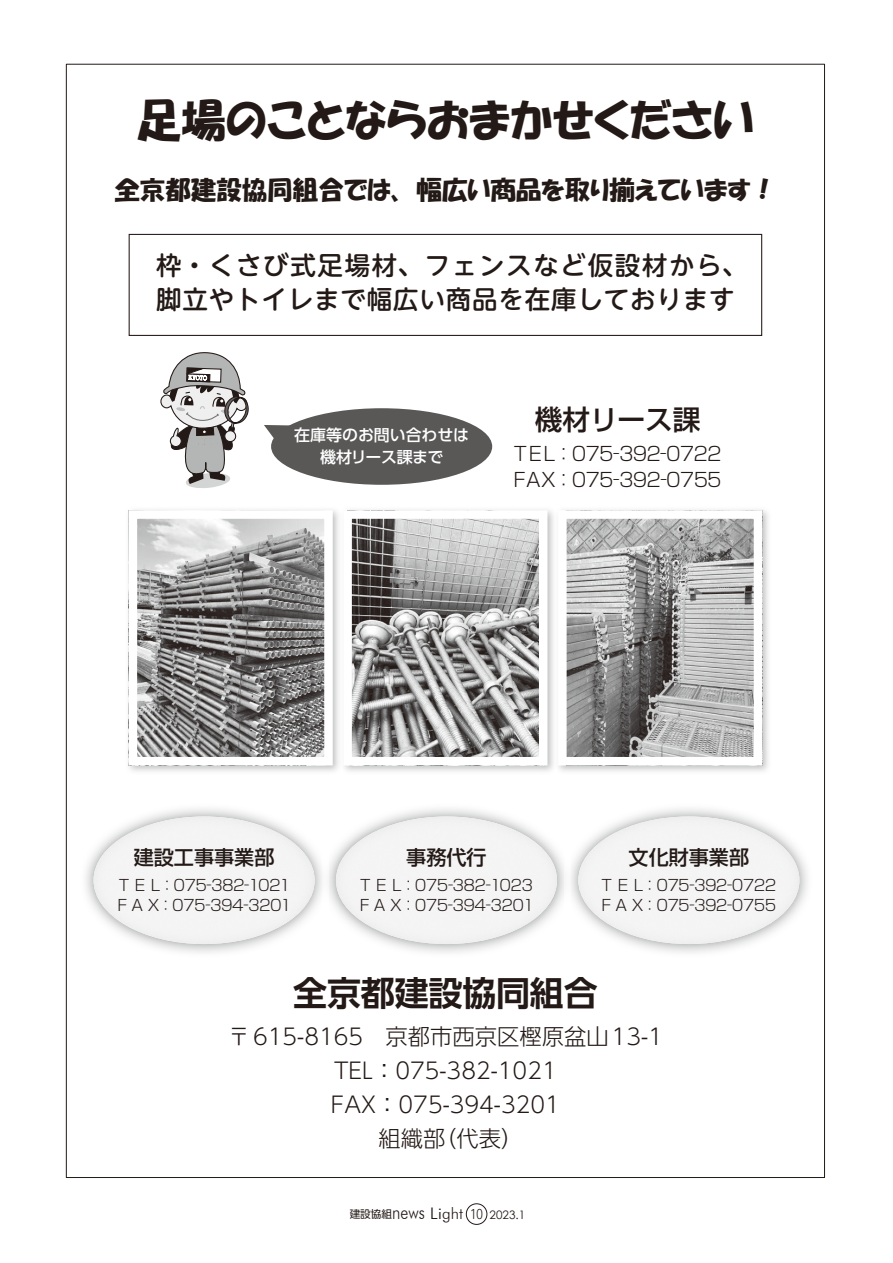
<style>
.page{position:relative;width:893px;height:1263px;background:#fff}
.page>*{position:absolute;margin:0;border:0;box-sizing:border-box;transform-origin:0 0}
.t1{font:44.7px "HGP Soei Kakupoptai";color:#231916}
.t2{font:700 34.05px "UD Shin Go Pro De";letter-spacing:-.005em;color:#231916}
.t3{font:500 27.6px "Shin Go Pro";color:#231916}
.t4{font:500 25.5px/34px "UD Shin M Go Pro";letter-spacing:.03em;color:#231916}
.t5{font:25.5px "HGP Soei Kakupoptai";color:#231916}
.t6{font:300 22.35px/34px "UD Shin Go Pro";color:#231916;text-align:center}
.t7{font:500 20.1px "Shin Go Pro";color:#231916}
.t8{font:300 19.2px/25.5px "Shin Go Pro";letter-spacing:-.045em;color:#231916}
.t9{font:500 15.9px/21.3px "UD Shin Go Pro";letter-spacing:-.01em;color:#fff;text-align:center}
.t10{font:300 15.3px/20.1px "Shin Go Pro";letter-spacing:-.045em;color:#231916}
.t11{font:11.7px "Century Gothic";color:#231916}
.s1{font-family:"UD Shin Go Pro";font-size:10.65px}
.s2{font-family:"Futura BT";font-weight:300;font-size:19.2px}
.s3{font-family:"Futura BT";font-weight:300;font-size:15.9px}
.s4{font-family:"Shin Go Pro";font-weight:300}
.s5{font-family:"UD Shin Go Pro";font-weight:300;font-size:12.75px}
</style>
<div class="page">
<div style="left:466px;top:1203px;width:21px;height:22px;border:1px solid #231916;border-radius:50%"></div>
<div style="left:129px;top:234px;width:633px;height:102px;border:1px solid #231916"></div>
<img style="left:94px;top:816px;width:221px;height:128px">
<img style="left:336px;top:816px;width:221px;height:128px">
<img style="left:578px;top:816px;width:221px;height:128px">
<img style="left:128px;top:510px;width:211px;height:262px">
<img style="left:139px;top:520px;width:184px;height:235px">
<div style="left:129px;top:510px;width:204px;height:255px;border:9px solid #fff"></div>
<img style="left:344px;top:510px;width:210px;height:262px">
<img style="left:353px;top:520px;width:184px;height:235px">
<div style="left:343px;top:510px;width:204px;height:255px;border:9px solid #fff"></div>
<img style="left:558px;top:510px;width:210px;height:262px">
<img style="left:568px;top:520px;width:184px;height:235px">
<div style="left:558px;top:510px;width:204px;height:255px;border:9px solid #fff"></div>
<svg style="left:160px;top:352px;width:89px;height:136px"></svg>
<svg style="left:264px;top:425px;width:25px;height:26px"></svg>
<div style="left:271px;top:408px;width:221px;height:77px;background:#595857;border-radius:50%"></div>
<h1 class="t1" style="left:137px;top:97px;width:618px">足場のことならおまかせください</h1>
<h3 class="t5" style="left:114px;top:177px;width:663px">全京都建設協同組合では、幅広い商品を取り揃えています！</h3>
<h3 class="t4" style="left:156px;top:247px;width:593px">枠・くさび式足場材、フェンスなど仮設材から、脚立やトイレまで幅広い商品を在庫しております</h3>
<p class="t9" style="left:294px;top:424px;width:176px">在庫等のお問い合わせは機材リース課まで</p>
<h3 class="t3" style="left:535px;top:397px;width:167px">機材リース課</h3>
<p class="t8" style="left:513px;top:439px;width:210px">TEL：075-392-0722<br>FAX：075-392-0755</p>
<h3 class="t7" style="left:134px;top:841px;width:142px">建設工事事業部</h3>
<p class="t10" style="left:117px;top:874px;width:176px">T E L：075-382-1021<br>F A X：075-394-3201</p>
<h3 class="t7" style="left:406px;top:841px;width:82px">事務代行</h3>
<p class="t10" style="left:360px;top:874px;width:176px">T E L：075-382-1023<br>F A X：075-394-3201</p>
<h3 class="t7" style="left:629px;top:841px;width:122px">文化財事業部</h3>
<p class="t10" style="left:601px;top:874px;width:176px">T E L：075-392-0722<br>F A X：075-392-0755</p>
<h2 class="t2" style="left:293px;top:966px;width:306px">全京都建設協同組合</h2>
<h3 class="t6" style="left:228px;top:1019px;width:436px">〒615-8165　京都市西京区樫原盆山13-1<br>TEL：075-382-1021<br>FAX：075-394-3201<br>組織部（代表）</h3>
<p class="t11" style="left:350px;top:1206px;width:177px"><span class="s1">建設協組</span><span class="s2">news</span> <span class="s3">Light</span><span class="s4">　　</span><span class="s5">10</span> 2023.1</p>
</div>
